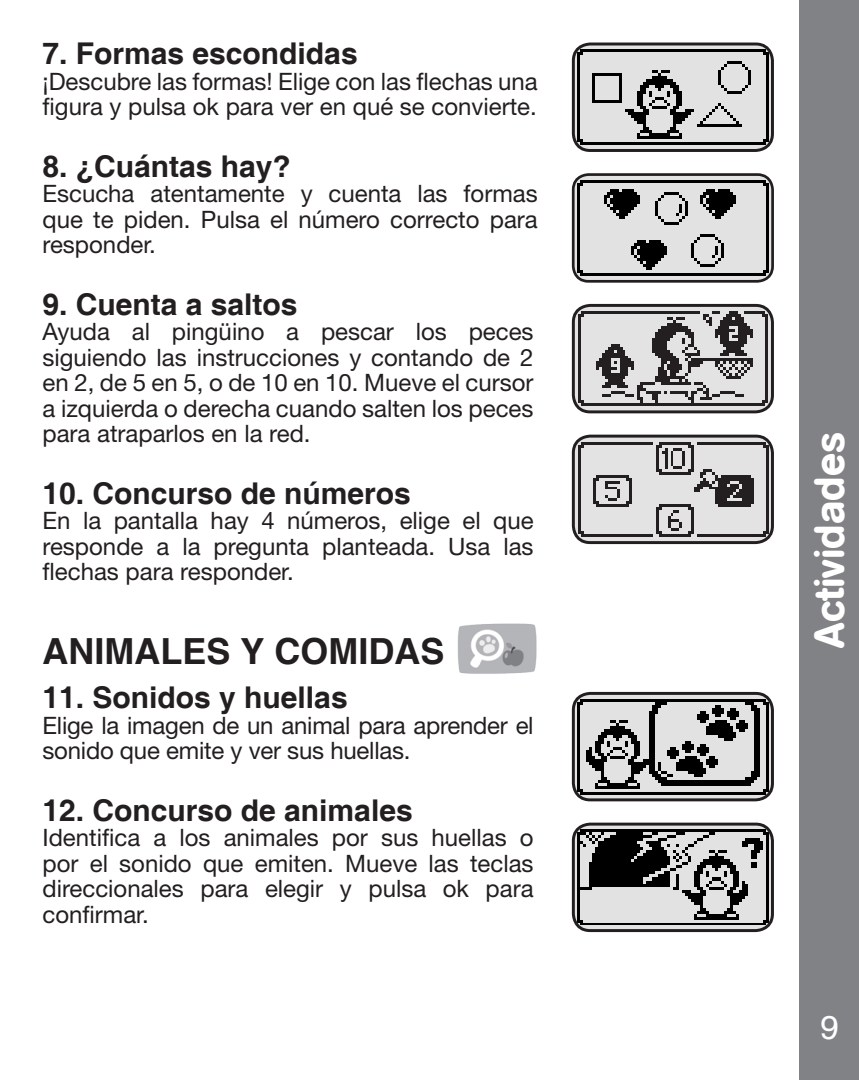
<style>
.page{position:relative;width:859px;height:1080px;background:#fff}
.page>*{position:absolute;margin:0;border:0;box-sizing:border-box;transform-origin:0 0}
.t1{font:500 42px "AG Book Rounded";color:#fff}
.t2{font:700 36px "Helvetica";color:#231f20}
.t3{font:33px "Helvetica";color:#fff}
.body_text_2{font:700 30px "Helvetica";color:#231f20}
.t4{font:24px/25.5px "Helvetica 55 Roman";color:#231f20;text-align:justify}
</style>
<div class="page">
<div style="left:799px;top:0;width:60px;height:1080px;background:#808285"></div>
<img style="left:457px;top:623px;width:80px;height:51px">
<svg style="left:573px;top:44px;width:199px;height:106px"></svg>
<img style="left:578px;top:50px;width:190px;height:95px">
<div style="left:572px;top:43px;width:202px;height:109px;border:3px solid #231f20;border-radius:17px"></div>
<svg style="left:573px;top:175px;width:200px;height:106px;background:#aeaeae"></svg>
<img style="left:578px;top:180px;width:190px;height:95px">
<div style="left:572px;top:173px;width:202px;height:110px;border:3px solid #231f20;border-radius:15px"></div>
<div style="left:573px;top:305px;width:199px;height:107px;background:#e3e3e3;border-radius:17px"></div>
<div style="left:572px;top:304px;width:202px;height:109px;border:3px solid #231f20;border-radius:17px"></div>
<svg style="left:573px;top:436px;width:199px;height:107px;background:#c7c7c7"></svg>
<div style="left:572px;top:435px;width:202px;height:109px;border:3px solid #231f20;border-radius:17px"></div>
<img style="left:579px;top:442px;width:189px;height:95px">
<svg style="left:573px;top:693px;width:199px;height:107px;background:#a5a5a5"></svg>
<img style="left:578px;top:699px;width:190px;height:95px">
<div style="left:572px;top:692px;width:202px;height:109px;border:3px solid #231f20;border-radius:17px"></div>
<svg style="left:573px;top:824px;width:199px;height:107px;background:#a5a5a5"></svg>
<img style="left:578px;top:830px;width:190px;height:95px">
<div style="left:572px;top:823px;width:202px;height:109px;border:3px solid #231f20;border-radius:17px"></div>
<img style="left:578px;top:311px;width:189px;height:95px">
<p class="body_text_2" style="left:43px;top:36px;width:317px">7. Formas escondidas</p>
<p class="t4" style="left:43px;top:68px;width:497px">¡Descubre las formas! Elige con las flechas una figura y pulsa ok para ver en qué se convierte.</p>
<p class="body_text_2" style="left:43px;top:148px;width:250px">8. ¿Cuántas hay?</p>
<p class="t4" style="left:43px;top:181px;width:497px">Escucha atentamente y cuenta las formas que te piden. Pulsa el número correcto para responder.</p>
<p class="body_text_2" style="left:43px;top:286px;width:257px">9. Cuenta a saltos</p>
<p class="t4" style="left:43px;top:319px;width:493px">Ayuda al pingüino a pescar los peces siguiendo las instrucciones y contando de 2 en 2, de 5 en 5, o de 10 en 10. Mueve el cursor a izquierda o derecha cuando salten los peces para atraparlos en la red.</p>
<p class="body_text_2" style="left:43px;top:475px;width:370px">10. Concurso de números</p>
<p class="t4" style="left:43px;top:508px;width:493px">En la pantalla hay 4 números, elige el que responde a la pregunta planteada. Usa las flechas para responder.</p>
<p class="t2" style="left:43px;top:629px;width:404px">ANIMALES Y COMIDAS</p>
<p class="body_text_2" style="left:43px;top:680px;width:307px">11. Sonidos y huellas</p>
<p class="t4" style="left:43px;top:712px;width:493px">Elige la imagen de un animal para aprender el sonido que emite y ver sus huellas.</p>
<p class="body_text_2" style="left:43px;top:792px;width:372px">12. Concurso de animales</p>
<p class="t4" style="left:43px;top:825px;width:493px">Identifica a los animales por sus huellas o por el sonido que emiten. Mueve las teclas direccionales para elegir y pulsa ok para confirmar.</p>
<p class="t1" style="left:805px;top:648px;width:217px;rotate:-90deg">Actividades</p>
<h3 class="t3" style="left:818px;top:1009px;width:24px">A9</h3>
</div>
